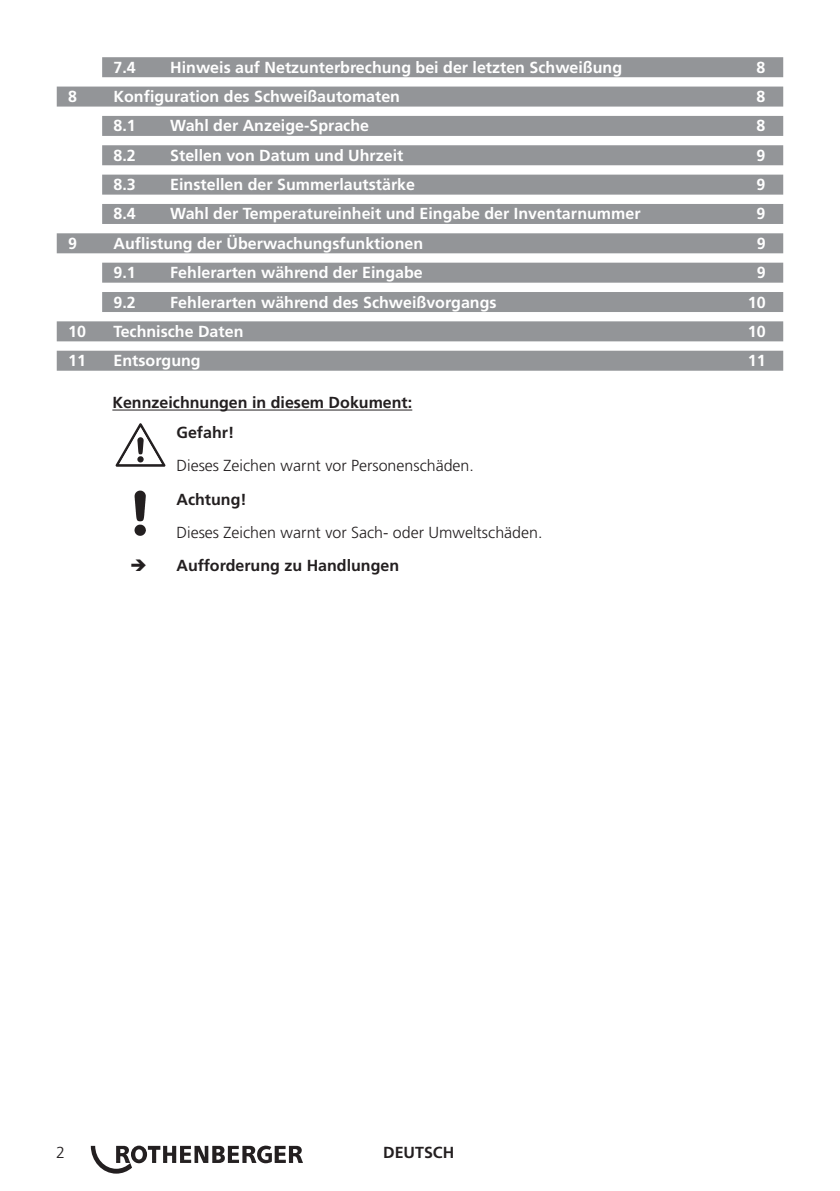
<style>
.page{position:relative;width:840px;height:1191px;background:#fff}
.page>*{position:absolute;margin:0;border:0;box-sizing:border-box;transform-origin:0 0}
.t1{font:700 16px "Frutiger LT";color:#fff}
.t2{font:300 16px "Frutiger LT";color:#231f20}
.t3{font:700 16px/29.4px "Frutiger LT";color:#231f20}
</style>
<div class="page">
<svg style="left:91px;top:1145px;width:212px;height:28px"></svg>
<div style="left:102px;top:57px;width:680px;height:20px;background:#939598"></div>
<div style="left:57px;top:87px;width:725px;height:20px;background:#939598"></div>
<div style="left:102px;top:116px;width:680px;height:20px;background:#939598"></div>
<div style="left:102px;top:145px;width:680px;height:20px;background:#939598"></div>
<div style="left:102px;top:175px;width:680px;height:20px;background:#939598"></div>
<div style="left:102px;top:204px;width:680px;height:20px;background:#939598"></div>
<div style="left:57px;top:233px;width:725px;height:20px;background:#939598"></div>
<div style="left:102px;top:263px;width:680px;height:20px;background:#939598"></div>
<div style="left:102px;top:292px;width:680px;height:20px;background:#939598"></div>
<div style="left:57px;top:321px;width:725px;height:20px;background:#939598"></div>
<div style="left:57px;top:351px;width:725px;height:20px;background:#939598"></div>
<hr style="left:112px;top:409px;width:300px;height:1px;background:#231f20">
<svg style="left:115px;top:423px;width:50px;height:44px"></svg>
<img style="left:134px;top:490px;width:11px;height:45px">
<p class="t1" style="left:113px;top:58px;width:24px">7.4</p>
<p class="t1" style="left:170px;top:58px;width:453px">Hinweis auf Netzunterbrechung bei der letzten Schweißung</p>
<p class="t1" style="left:756px;top:58px;width:10px">8</p>
<p class="t1" style="left:68px;top:87px;width:10px">8</p>
<p class="t1" style="left:113px;top:87px;width:288px">Konfiguration des Schweißautomaten</p>
<p class="t1" style="left:756px;top:87px;width:10px">8</p>
<p class="t1" style="left:113px;top:116px;width:24px">8.1</p>
<p class="t1" style="left:170px;top:116px;width:200px">Wahl der Anzeige-Sprache</p>
<p class="t1" style="left:756px;top:116px;width:10px">8</p>
<p class="t1" style="left:113px;top:146px;width:24px">8.2</p>
<p class="t1" style="left:170px;top:146px;width:234px">Stellen von Datum und Uhrzeit</p>
<p class="t1" style="left:756px;top:146px;width:10px">9</p>
<p class="t1" style="left:113px;top:175px;width:24px">8.3</p>
<p class="t1" style="left:170px;top:175px;width:246px">Einstellen der Summerlautstärke</p>
<p class="t1" style="left:756px;top:175px;width:10px">9</p>
<p class="t1" style="left:113px;top:204px;width:24px">8.4</p>
<p class="t1" style="left:170px;top:204px;width:471px">Wahl der Temperatureinheit und Eingabe der Inventarnummer</p>
<p class="t1" style="left:756px;top:204px;width:10px">9</p>
<p class="t1" style="left:68px;top:234px;width:10px">9</p>
<p class="t1" style="left:113px;top:234px;width:311px">Auflistung der Überwachungsfunktionen</p>
<p class="t1" style="left:756px;top:234px;width:10px">9</p>
<p class="t1" style="left:113px;top:263px;width:24px">9.1</p>
<p class="t1" style="left:170px;top:263px;width:254px">Fehlerarten während der Eingabe</p>
<p class="t1" style="left:756px;top:263px;width:10px">9</p>
<p class="t1" style="left:113px;top:292px;width:24px">9.2</p>
<p class="t1" style="left:170px;top:292px;width:327px">Fehlerarten während des Schweißvorgangs</p>
<p class="t1" style="left:747px;top:292px;width:19px">10</p>
<p class="t1" style="left:68px;top:322px;width:19px">10</p>
<p class="t1" style="left:113px;top:322px;width:131px">Technische Daten</p>
<p class="t1" style="left:747px;top:322px;width:19px">10</p>
<p class="t1" style="left:68px;top:351px;width:19px">11</p>
<p class="t1" style="left:113px;top:351px;width:89px">Entsorgung</p>
<p class="t1" style="left:747px;top:351px;width:19px">11</p>
<p class="t3" style="left:176px;top:388px;width:237px;text-indent:-64px">Kennzeichnungen in diesem Dokument:<br>Gefahr!</p>
<p class="t2" style="left:176px;top:456px;width:299px">Dieses Zeichen warnt vor Personenschäden.</p>
<p class="t3" style="left:176px;top:484px;width:72px">Achtung!</p>
<p class="t2" style="left:176px;top:523px;width:367px">Dieses Zeichen warnt vor Sach- oder Umweltschäden.</p>
<p class="t3" style="left:130px;top:551px;width:270px">➔ Aufforderung zu Handlungen</p>
<p class="t2" style="left:56px;top:1143px;width:10px">2</p>
<p class="t3" style="left:383px;top:1137px;width:73px">DEUTSCH</p>
</div>
